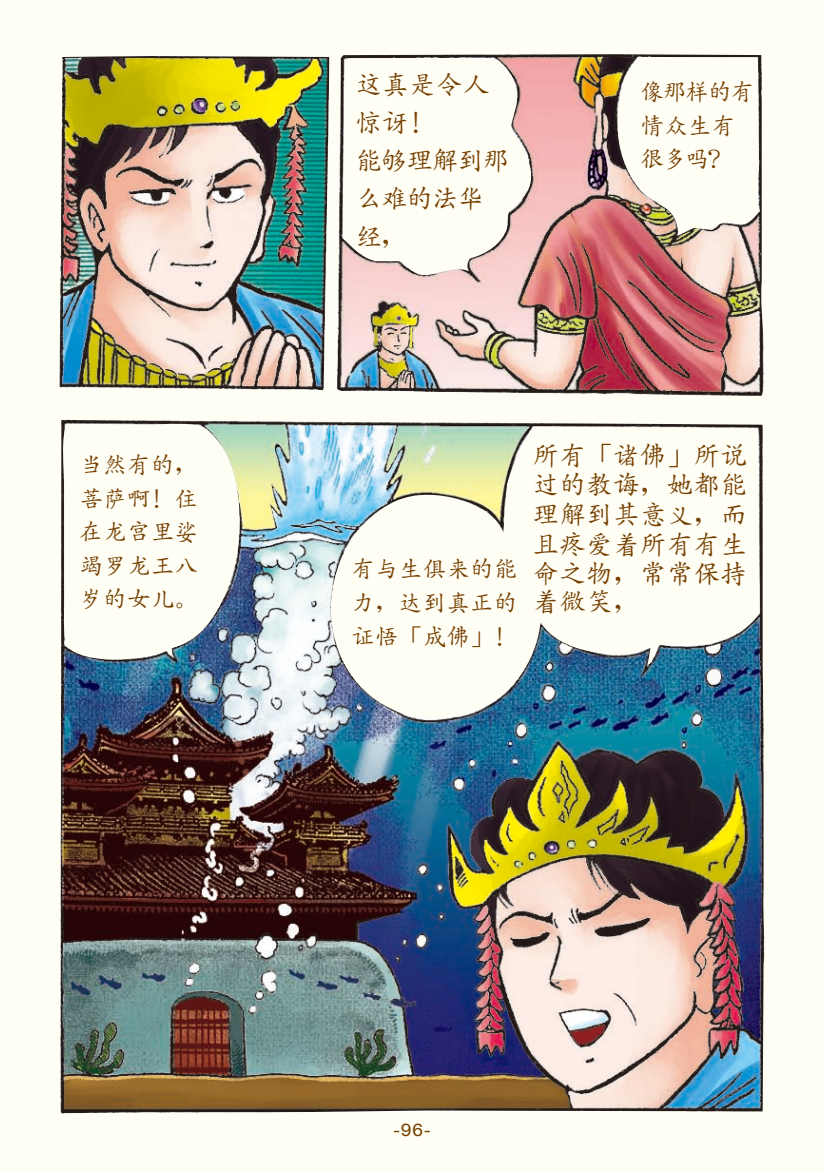
<style>
.page{position:relative;width:824px;height:1171px;background:#fff}
.page>*{position:absolute;margin:0;border:0;box-sizing:border-box;transform-origin:0 0}
.t1{font:500 26.78px/29.2px "S Zen Kai";color:#764000;text-align:justify}
.t2{font:500 26.78px/38px "S Zen Kai";letter-spacing:-.05em;color:#764000}
.t3{font:500 23.8px/33.6px "S Zen Kai";color:#764000;text-align:justify}
.t4{font:500 23.8px/33.6px "S Zen Kai";letter-spacing:-.05em;color:#764000}
.t5{font:17.32px "Arial";color:#764000;scale:1.11 1}
.s1{font-family:"DF Kai Shu SB Estd BF";font-weight:400}
</style>
<div class="page">
<div style="left:0;top:0;width:823px;height:1171px;background:#fffef5"></div>
<img style="left:59px;top:54px;width:706px;height:1059px">
<p class="t2" style="left:355px;top:66px;width:156px">這真是令人驚訝！<br>能夠理解到那么難的法華經，</p>
<p class="t4" style="left:640px;top:75px;width:115px">像那樣的有情眾生有很多嗎？</p>
<p class="t3" style="left:80px;top:448px;width:120px">當然有的，菩薩啊！住在龍宮裡娑竭羅龍王八歲的女兒。</p>
<p class="t1" style="left:532px;top:441px;width:216px">所有「諸佛」所說過的教誨，她都能理解到其意義，而且疼愛<span class="s1">着</span>所有有生命之物，常常保持<span class="s1">着</span>微笑，</p>
<p class="t3" style="left:351px;top:552px;width:168px">有與生俱來的能力，達到真正的證悟「成佛」！</p>
<p class="t5" style="left:393px;top:1118px;width:35px">-96-</p>
</div>
